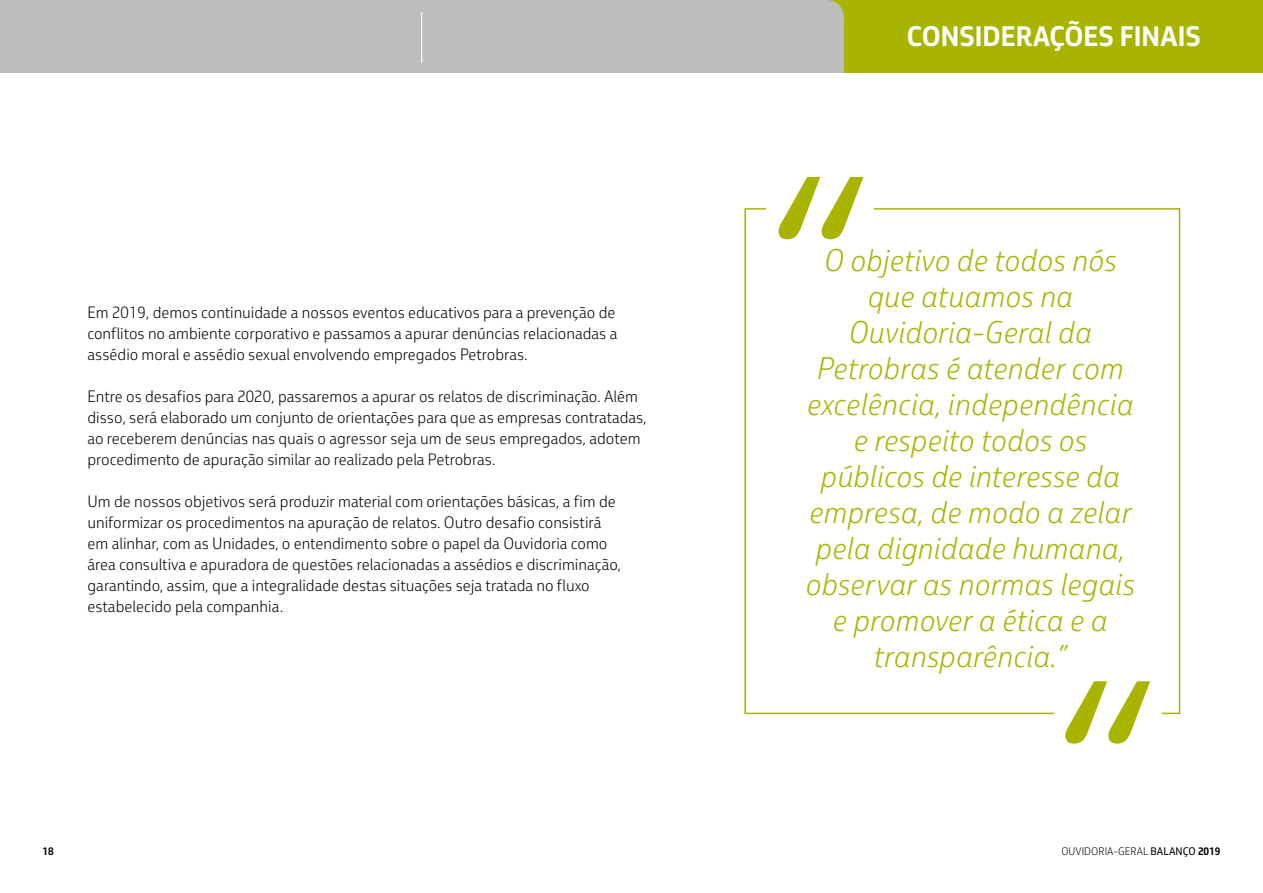
<style>
.page{position:relative;width:1263px;height:893px;background:#fff}
.page>*{position:absolute;margin:0;border:0;box-sizing:border-box;transform-origin:0 0}
.t1{font:italic 300 30px/36px "Petrobras Sans";color:#a8b400;text-align:center}
.t2{font:700 27px "Petrobras Sans";color:#fff}
.t3{font:300 15.75px/21px "Petrobras Sans";color:#000}
.t4{font:300 10.5px "Petrobras Sans";color:#000}
.t5{font:700 10.5px "Petrobras Sans";color:#000}
.s1{font-weight:400}
.s2{font-weight:700}
</style>
<div class="page">
<div style="left:844px;top:0;width:419px;height:73px;background:#a8b400"></div>
<div style="left:0;top:0;width:844px;height:73px;background:#bcbdbc"></div>
<hr style="left:421px;top:12px;width:1px;height:51px;background:#fff">
<div style="left:744px;top:208px;width:436px;height:506px;border:2px solid #a8b400"></div>
<div style="left:766px;top:166px;width:108px;height:81px;background:#fff"></div>
<div style="left:1054px;top:672px;width:107px;height:81px;background:#fff"></div>
<svg style="left:778px;top:177px;width:85px;height:62px"></svg>
<svg style="left:1065px;top:681px;width:85px;height:63px"></svg>
<p class="t3" style="left:88px;top:302px;width:531px">Em 2019, demos continuidade a nossos eventos educativos para a prevenção de conflitos no ambiente corporativo e passamos a apurar denúncias relacionadas a assédio moral e assédio sexual envolvendo empregados Petrobras.</p>
<p class="t3" style="left:88px;top:386px;width:561px">Entre os desafios para 2020, passaremos a apurar os relatos de discriminação. Além disso, será elaborado um conjunto de orientações para que as empresas contratadas, ao receberem denúncias nas quais o agressor seja um de seus empregados, adotem procedimento de apuração similar ao realizado pela Petrobras.</p>
<p class="t3" style="left:88px;top:491px;width:535px">Um de nossos objetivos será produzir material com orientações básicas, a fim de uniformizar os procedimentos na apuração de relatos. Outro desafio consistirá em alinhar, com as Unidades, o entendimento sobre o papel da Ouvidoria como área consultiva e apuradora de questões relacionadas a assédios e discriminação, garantindo, assim, que a integralidade destas situações seja tratada no fluxo estabelecido pela companhia.</p>
<h2 class="t2" style="left:907px;top:19px;width:296px">CONSIDERAÇÕES FINAIS</h2>
<p class="t1" style="left:806px;top:243px;width:331px">O objetivo de todos nós que atuamos na<br>Ouvidoria-Geral da<br>Petrobras é atender com excelência, independência e respeito todos os públicos de interesse da empresa, de modo a zelar pela dignidade humana, observar as normas legais e promover a ética e a transparência.”</p>
<p class="t5" style="left:43px;top:845px;width:13px">18</p>
<p class="t4" style="left:1061px;top:845px;width:161px">OUVIDORIA-GERAL <span class="s1">BALANÇO</span> <span class="s2">2019</span></p>
</div>
